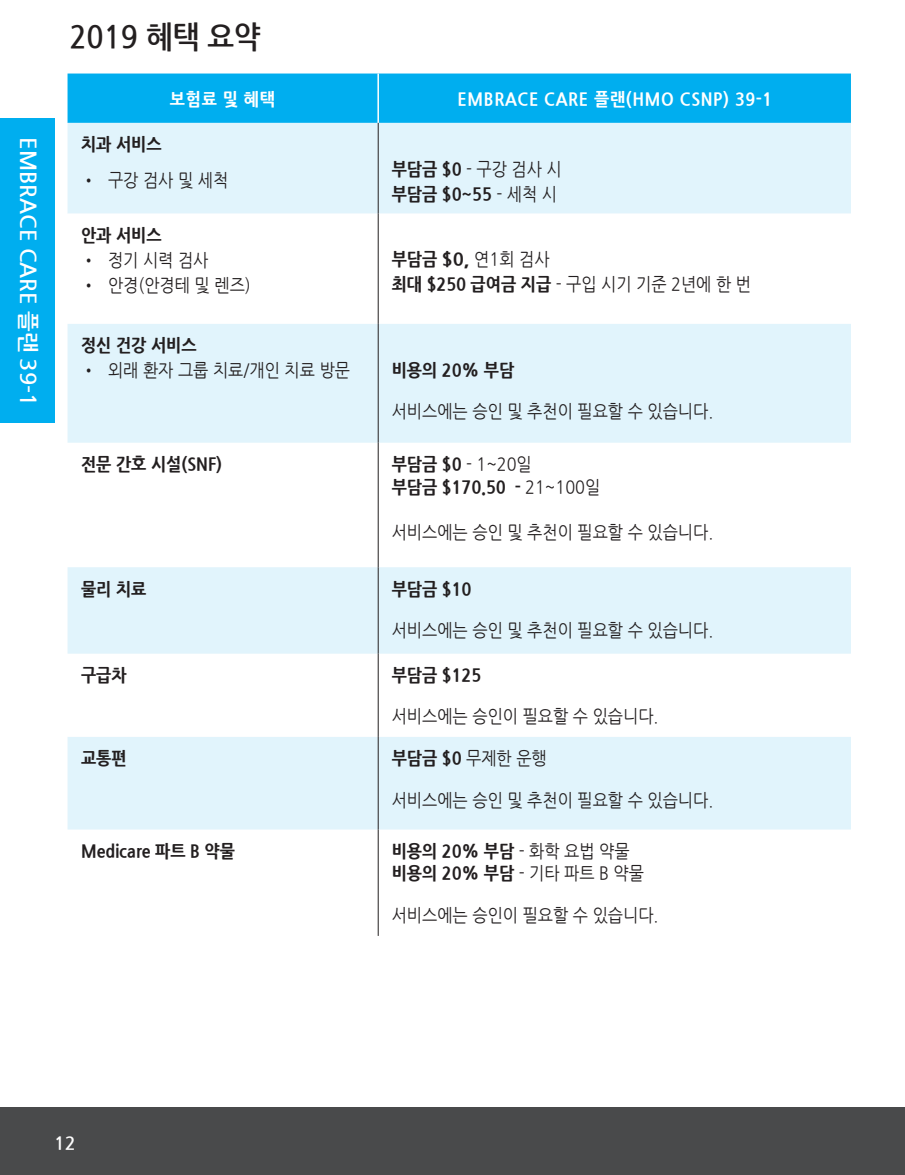
<style>
.page{position:relative;width:905px;height:1175px;background:#fff}
.page>*{position:absolute;margin:0;border:0;box-sizing:border-box;transform-origin:0 0}
.t1{font:700 31.5px "Nanum Gothic";color:#231f20;scale:.9 1}
.t2{font:700 21.9px "Nanum Gothic";color:#fff}
.t3{font:18px "Nanum Gothic";color:#231f20;scale:.9 1}
.t4{font:800 18px "Nanum Gothic";color:#231f20;scale:.9 1}
.t5{font:800 18px "Nanum Gothic";letter-spacing:.04em;color:#fff;scale:.9 1}
.t6{font:700 18px "Nanum Gothic";color:#fff}
.s1{font-weight:800}
.s2{font-weight:400}
</style>
<div class="page">
<div style="left:0;top:1107px;width:904px;height:67px;background:#494a4b"></div>
<div style="left:0;top:119px;width:55px;height:304px;background:#00aeef"></div>
<div style="left:68px;top:74px;width:782px;height:49px;background:#00aeef"></div>
<div style="left:68px;top:123px;width:782px;height:91px;background:#e1f4fc"></div>
<svg style="left:68px;top:324px;width:782px;height:505px;fill:#e1f4fc"></svg>
<hr style="left:378px;top:214px;width:1px;height:110px;background:#231f20">
<hr style="left:378px;top:324px;width:1px;height:119px;background:#231f20">
<hr style="left:377px;top:74px;width:2px;height:49px;background:#fff">
<hr style="left:378px;top:123px;width:1px;height:91px;background:#231f20">
<hr style="left:378px;top:443px;width:1px;height:124px;background:#231f20">
<hr style="left:378px;top:567px;width:1px;height:86px;background:#231f20">
<hr style="left:378px;top:653px;width:1px;height:84px;background:#231f20">
<hr style="left:378px;top:737px;width:1px;height:92px;background:#231f20">
<hr style="left:378px;top:829px;width:1px;height:107px;background:#231f20">
<p class="t2" style="left:39px;top:137px;width:270px;rotate:90deg">EMBRACE CARE 플랜 39-1</p>
<p class="t1" style="left:69px;top:21px;width:214px">2019 혜택 요약</p>
<p class="t5" style="left:170px;top:90px;width:118px">보험료 및 혜택</p>
<p class="t5" style="left:457px;top:90px;width:351px">EMBRACE CARE 플랜(HMO CSNP) 39-1</p>
<p class="t4" style="left:81px;top:135px;width:91px">치과 서비스</p>
<p class="t3" style="left:81px;top:171px;width:165px">• 구강 검사 및 세척</p>
<p class="t4" style="left:81px;top:226px;width:91px">안과 서비스</p>
<p class="t3" style="left:81px;top:251px;width:143px">• 정기 시력 검사</p>
<p class="t3" style="left:81px;top:276px;width:190px">• 안경(안경테 및 렌즈)</p>
<p class="t3" style="left:392px;top:161px;width:190px"><span class="s1">부담금 $0</span> - 구강 검사 시</p>
<p class="t4" style="left:392px;top:184px;width:185px">부담금 $0~55 <span class="s2">- 세척 시</span></p>
<p class="t4" style="left:392px;top:250px;width:177px">부담금 $0, <span class="s2">연1회 검사</span></p>
<p class="t3" style="left:392px;top:276px;width:401px"><span class="s1">최대 $250 급여금 지급</span> - 구입 시기 기준 2년에 한 번</p>
<p class="t4" style="left:81px;top:336px;width:130px">정신 건강 서비스</p>
<p class="t3" style="left:81px;top:361px;width:300px">• 외래 환자 그룹 치료/개인 치료 방문</p>
<p class="t4" style="left:392px;top:360px;width:138px">비용의 20% 부담</p>
<p class="t3" style="left:392px;top:403px;width:359px">서비스에는 승인 및 추천이 필요할 수 있습니다.</p>
<p class="t4" style="left:81px;top:454px;width:158px">전문 간호 시설(SNF)</p>
<p class="t3" style="left:392px;top:456px;width:157px"><span class="s1">부담금 $0</span> - 1~20일</p>
<p class="t4" style="left:392px;top:477px;width:233px">부담금 $170.50 - <span class="s2">21~100일</span></p>
<p class="t3" style="left:392px;top:523px;width:359px">서비스에는 승인 및 추천이 필요할 수 있습니다.</p>
<p class="t4" style="left:81px;top:579px;width:74px">물리 치료</p>
<p class="t4" style="left:392px;top:579px;width:90px">부담금 $10</p>
<p class="t3" style="left:392px;top:621px;width:359px">서비스에는 승인 및 추천이 필요할 수 있습니다.</p>
<p class="t4" style="left:81px;top:665px;width:52px">구급차</p>
<p class="t4" style="left:392px;top:665px;width:101px">부담금 $125</p>
<p class="t3" style="left:392px;top:708px;width:298px">서비스에는 승인이 필요할 수 있습니다.</p>
<p class="t4" style="left:81px;top:749px;width:52px">교통편</p>
<p class="t4" style="left:392px;top:749px;width:174px">부담금 $0 <span class="s2">무제한 운행</span></p>
<p class="t3" style="left:392px;top:791px;width:359px">서비스에는 승인 및 추천이 필요할 수 있습니다.</p>
<p class="t4" style="left:81px;top:841px;width:173px">Medicare 파트 B 약물</p>
<p class="t4" style="left:392px;top:841px;width:266px">비용의 20% 부담 <span class="s2">- 화학 요법 약물</span></p>
<p class="t4" style="left:392px;top:864px;width:282px">비용의 20% 부담 <span class="s2">- 기타 파트 B 약물</span></p>
<p class="t3" style="left:392px;top:906px;width:298px">서비스에는 승인이 필요할 수 있습니다.</p>
<p class="t6" style="left:54px;top:1134px;width:23px">12</p>
</div>
